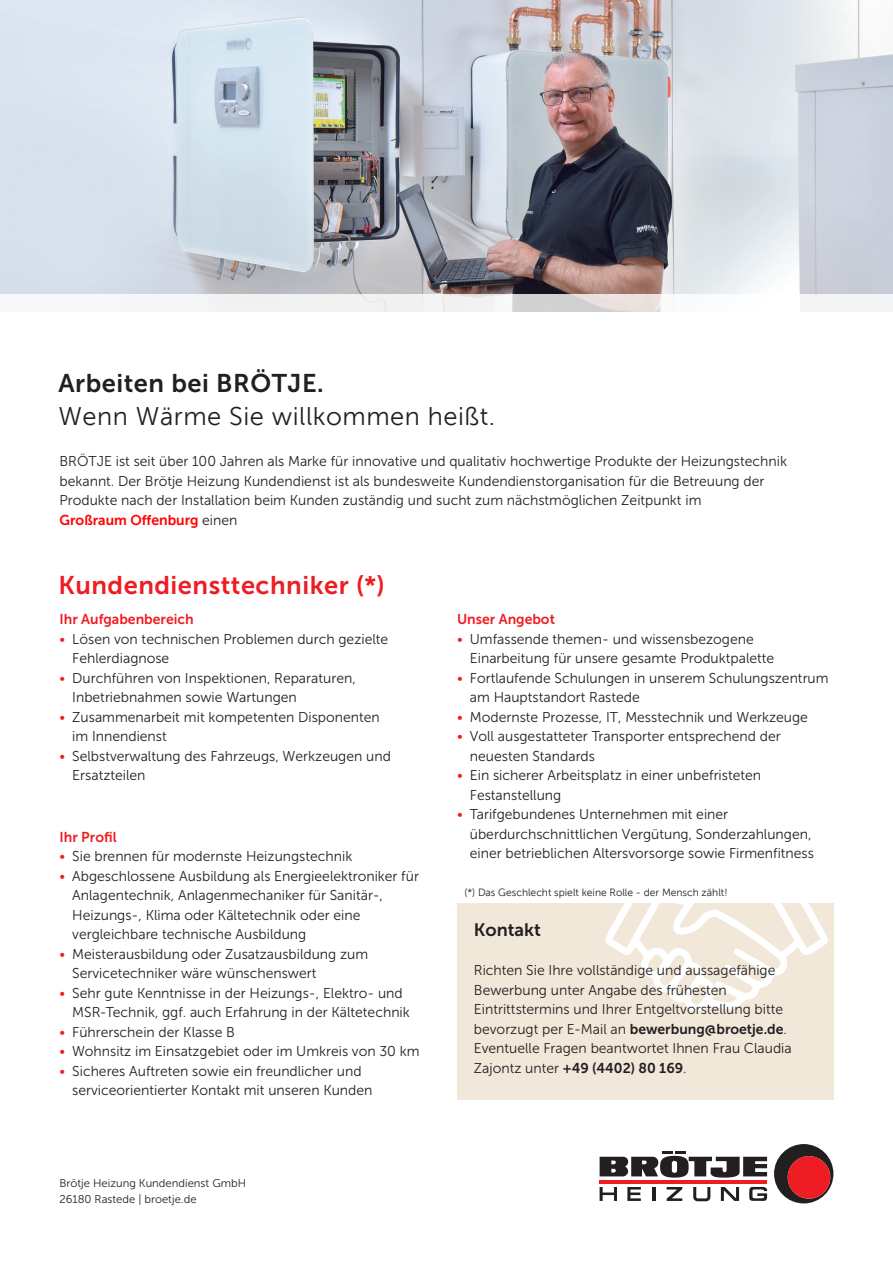
<style>
.page{position:relative;width:893px;height:1263px;background:#fff}
.page>*{position:absolute;margin:0;border:0;box-sizing:border-box;transform-origin:0 0}
.t1{font:25.5px "Museo Sans 300";letter-spacing:.02em;color:#231f20}
.t2{font:25.5px "Museo Sans 700";letter-spacing:.02em;color:#ee1d23}
.t3{font:25.5px "Museo Sans 700";letter-spacing:.02em;color:#231f20}
.t4{font:18px "Museo Sans 700";color:#231f20}
.t5{font:14.25px/19.5px "Museo Sans 300";color:#231f20}
.t6{font:14.25px "Museo Sans 700";color:#ee1d23}
.t7{font:14.25px "Museo Sans 700";color:#231f20}
.t8{font:14.25px "Museo Sans 700";color:#f00}
.t9{font:11.25px/16.5px "Museo Sans 300";color:#231f20}
.t10{font:10.5px "Museo Sans 300";color:#231f20}
.s1{font-family:"Museo Sans 300";color:#231f20}
.s2{color:#ee1d23}
.s3{font-family:"Museo Sans 700"}
.s4{font-family:"Museo Sans 300"}
</style>
<div class="page">
<img style="left:0;top:0;width:893px;height:294px">
<svg style="left:199px;top:294px;width:694px;height:18px;fill:#f2f2f3"></svg>
<div style="left:457px;top:903px;width:376px;height:196px;background:#f1e8da"></div>
<svg style="left:605px;top:903px;width:223px;height:108px"></svg>
<hr style="left:600px;top:1180px;width:167px;height:3px;background:#ee1d23">
<svg style="left:600px;top:1151px;width:167px;height:27px"></svg>
<svg style="left:749px;top:1187px;width:18px;height:14px"></svg>
<svg style="left:600px;top:1187px;width:17px;height:14px"></svg>
<svg style="left:627px;top:1187px;width:14px;height:14px"></svg>
<hr style="left:653px;top:1187px;width:3px;height:14px;background:#231f20">
<svg style="left:667px;top:1187px;width:15px;height:14px"></svg>
<svg style="left:693px;top:1187px;width:17px;height:14px"></svg>
<svg style="left:721px;top:1187px;width:18px;height:14px"></svg>
<svg style="left:774px;top:1144px;width:59px;height:59px"></svg>
<div style="left:788px;top:1156px;width:42px;height:42px;background:#ee1d23;border-radius:50%"></div>
<h1 class="t3" style="left:58px;top:369px;width:267px">Arbeiten bei BRÖTJE.</h1>
<h1 class="t1" style="left:58px;top:402px;width:438px">Wenn Wärme Sie willkommen heißt.</h1>
<p class="t5" style="left:60px;top:451px;width:729px">BRÖTJE ist seit über 100 Jahren als Marke für innovative und qualitativ hochwertige Produkte der Heizungstechnik bekannt. Der Brötje Heizung Kundendienst ist als bundesweite Kundendienstorganisation für die Betreuung der<br>Produkte nach der Installation beim Kunden zuständig und sucht zum nächstmöglichen Zeitpunkt im</p>
<p class="t8" style="left:60px;top:512px;width:179px">Großraum Offenburg <span class="s1">einen</span></p>
<h1 class="t2" style="left:58px;top:570px;width:328px">Kundendiensttechniker (*)</h1>
<p class="t6" style="left:60px;top:611px;width:136px">Ihr Aufgabenbereich</p>
<p class="t5" style="left:72px;top:629px;width:317px;text-indent:-13px"><span class="s2">•</span> Lösen von technischen Problemen durch gezielte<br>Fehlerdiagnose</p>
<p class="t5" style="left:72px;top:668px;width:285px;text-indent:-13px"><span class="s2">•</span> Durchführen von Inspektionen, Reparaturen,<br>Inbetriebnahmen sowie Wartungen</p>
<p class="t5" style="left:72px;top:707px;width:309px;text-indent:-13px"><span class="s2">•</span> Zusammenarbeit mit kompetenten Disponenten im Innendienst</p>
<p class="t5" style="left:72px;top:746px;width:320px;text-indent:-13px"><span class="s2">•</span> Selbstverwaltung des Fahrzeugs, Werkzeugen und<br>Ersatzteilen</p>
<p class="t6" style="left:60px;top:829px;width:59px">Ihr Profil</p>
<p class="t5" style="left:60px;top:846px;width:294px"><span class="s2">•</span> Sie brennen für modernste Heizungstechnik</p>
<p class="t5" style="left:72px;top:866px;width:348px;text-indent:-13px"><span class="s2">•</span> Abgeschlossene Ausbildung als Energieelektroniker für Anlagentechnik, Anlagenmechaniker für Sanitär-, Heizungs-, Klima oder Kältetechnik oder eine vergleichbare technische Ausbildung</p>
<p class="t5" style="left:72px;top:944px;width:297px;text-indent:-13px"><span class="s2">•</span> Meisterausbildung oder Zusatzausbildung zum<br>Servicetechniker wäre wünschenswert</p>
<p class="t5" style="left:72px;top:983px;width:339px;text-indent:-13px"><span class="s2">•</span> Sehr gute Kenntnisse in der Heizungs-, Elektro- und<br>MSR-Technik, ggf. auch Erfahrung in der Kältetechnik</p>
<p class="t5" style="left:60px;top:1022px;width:177px"><span class="s2">•</span> Führerschein der Klasse B</p>
<p class="t5" style="left:60px;top:1041px;width:362px"><span class="s2">•</span> Wohnsitz im Einsatzgebiet oder im Umkreis von 30 km</p>
<p class="t5" style="left:72px;top:1061px;width:302px;text-indent:-13px"><span class="s2">•</span> Sicheres Auftreten sowie ein freundlicher und serviceorientierter Kontakt mit unseren Kunden</p>
<p class="t9" style="left:60px;top:1175px;width:188px">Brötje Heizung Kundendienst GmbH<br>26180 Rastede | broetje.de</p>
<p class="t6" style="left:457px;top:611px;width:99px">Unser Angebot</p>
<p class="t5" style="left:470px;top:629px;width:306px;text-indent:-13px"><span class="s2">•</span> Umfassende themen- und wissensbezogene<br>Einarbeitung für unsere gesamte Produktpalette</p>
<p class="t5" style="left:470px;top:668px;width:360px;text-indent:-13px"><span class="s2">•</span> Fortlaufende Schulungen in unserem Schulungszentrum am Hauptstandort Rastede</p>
<p class="t5" style="left:457px;top:707px;width:352px"><span class="s2">•</span> Modernste Prozesse, IT, Messtechnik und Werkzeuge</p>
<p class="t5" style="left:470px;top:726px;width:312px;text-indent:-13px"><span class="s2">•</span> Voll ausgestatteter Transporter entsprechend der neuesten Standards</p>
<p class="t5" style="left:470px;top:765px;width:293px;text-indent:-13px"><span class="s2">•</span> Ein sicherer Arbeitsplatz in einer unbefristeten<br>Festanstellung</p>
<p class="t5" style="left:470px;top:804px;width:346px;text-indent:-13px"><span class="s2">•</span> Tarifgebundenes Unternehmen mit einer überdurchschnittlichen Vergütung, Sonderzahlungen, einer betrieblichen Altersvorsorge sowie Firmenfitness</p>
<p class="t10" style="left:464px;top:887px;width:265px">(*) Das Geschlecht spielt keine Rolle - der Mensch zählt!</p>
<p class="t4" style="left:474px;top:920px;width:68px">Kontakt</p>
<p class="t5" style="left:474px;top:960px;width:319px">Richten Sie Ihre vollständige und aussagefähige Bewerbung unter Angabe des frühesten Eintrittstermins und Ihrer Entgeltvorstellung bitte bevorzugt per E-Mail an <span class="s3">bewerbung@broetje.de</span>.<br>Eventuelle Fragen beantwortet Ihnen Frau Claudia</p>
<p class="t7" style="left:474px;top:1060px;width:214px"><span class="s4">Zajontz unter</span> +49 (4402) 80 169<span class="s4">.</span></p>
</div>
